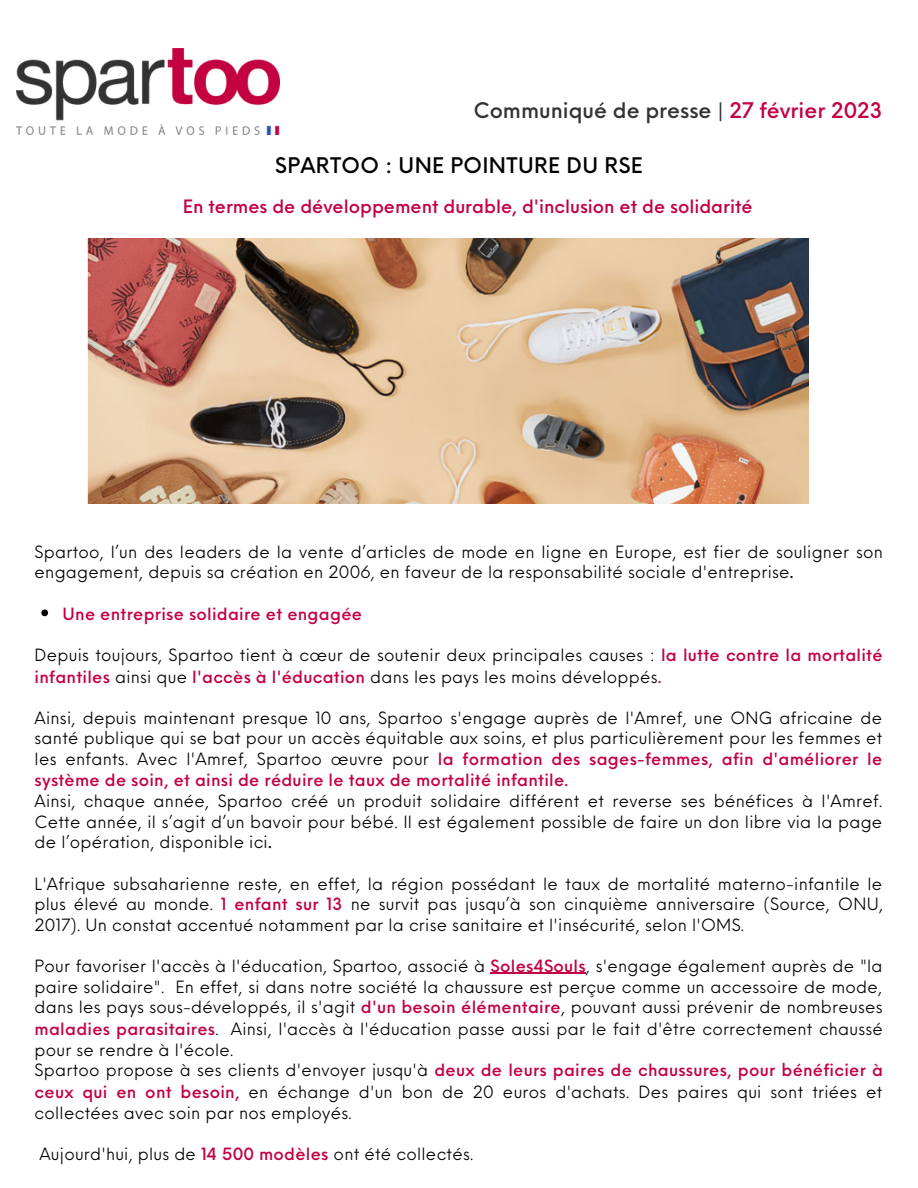
<style>
.page{position:relative;width:918px;height:1188px;background:#fff}
.page>*{position:absolute;margin:0;border:0;box-sizing:border-box;transform-origin:0 0}
.t1{font:500 21px "Neue Einstellung";color:#333}
.t2{font:500 21px "Neue Einstellung";letter-spacing:.015em;color:#000001}
.t3{font:500 18px "Neue Einstellung";color:#c30040}
.t4{font:16.5px/21px "Neue Einstellung";letter-spacing:.015em;color:#000}
.t5{font:16.5px/20.2px "Neue Einstellung";letter-spacing:.015em;color:#000001;text-align:justify}
.t6{font:500 16.5px "Neue Einstellung";letter-spacing:.015em;color:#c30040}
.s1{color:#c30040}
.s2{font-weight:500}
.s3{font-weight:500;color:#c30040}
</style>
<div class="page">
<img style="left:16px;top:49px;width:263px;height:85px">
<img style="left:87px;top:239px;width:722px;height:264px">
<svg style="left:41px;top:609px;width:7px;height:7px"></svg>
<hr style="left:491px;top:973px;width:95px;height:1px;background:#c30040">
<p class="t1" style="left:474px;top:92px;width:410px">Communiqué de presse | <span class="s1">27 février 2023</span></p>
<p class="t2" style="left:275px;top:147px;width:369px">SPARTOO : UNE POINTURE DU RSE</p>
<p class="t3" style="left:183px;top:190px;width:571px">En termes de développement durable, d'inclusion et de solidarité</p>
<p class="t4" style="left:35px;top:540px;width:850px;line-height:20.2px">Spartoo, l’un des leaders de la vente d’articles de mode en ligne en Europe, est fier de souligner son engagement, depuis sa création en 2006, en faveur de la responsabilité sociale d'entreprise<span class="s2">.</span></p>
<p class="t6" style="left:63px;top:599px;width:301px">Une entreprise solidaire et engagée</p>
<p class="t4" style="left:35px;top:643px;width:850px">Depuis toujours, Spartoo tient à cœur de soutenir deux principales causes : <span class="s3">la lutte contre la mortalité infantiles</span> ainsi que <span class="s3">l'accès à l'éducation</span> dans les pays les moins développés<span class="s3">.</span></p>
<p class="t4" style="left:35px;top:706px;width:849px;text-align:justify">Ainsi, depuis maintenant presque 10 ans, Spartoo s'engage auprès de l'Amref, une ONG africaine de santé publique qui se bat pour un accès équitable aux soins, et plus particulièrement pour les femmes et les enfants. Avec l'Amref, Spartoo œuvre pour <span class="s3">la formation des sages-femmes, afin d'améliorer le système de soin, et ainsi de réduire le taux de mortalité infantile.</span></p>
<p class="t5" style="left:35px;top:790px;width:849px">Ainsi, chaque année, Spartoo créé un produit solidaire différent et reverse ses bénéfices à l'Amref.<br>Cette année, il s’agit d’un bavoir pour bébé. Il est également possible de faire un don libre via la page de l’opération, disponible ici<span class="s2">.</span></p>
<p class="t4" style="left:35px;top:872px;width:850px;text-align:justify">L'Afrique subsaharienne reste, en effet, la région possédant le taux de mortalité materno-infantile le plus élevé au monde. <span class="s3">1 enfant sur 13</span> ne survit pas jusqu’à son cinquième anniversaire (Source, ONU, 2017). Un constat accentué notamment par la crise sanitaire et l'insécurité, selon l'OMS.</p>
<p class="t4" style="left:35px;top:954px;width:850px">Pour favoriser l'accès à l'éducation, Spartoo, associé à <span class="s3">Soles4Souls</span>, s'engage également auprès de "la paire solidaire". En effet, si dans notre société la chaussure est perçue comme un accessoire de mode, dans les pays sous-développés, il s'agit <span class="s3">d'un besoin élémentaire</span>, pouvant aussi prévenir de nombreuses <span class="s3">maladies parasitaires</span>. Ainsi, l'accès à l'éducation passe aussi par le fait d'être correctement chaussé pour se rendre à l'école.<br>Spartoo propose à ses clients d'envoyer jusqu'à <span class="s3">deux de leurs paires de chaussures, pour bénéficier à ceux qui en ont besoin,</span> en échange d'un bon de 20 euros d'achats. Des paires qui sont triées et collectées avec soin par nos employés.</p>
<p class="t4" style="left:39px;top:1141px;width:435px">Aujourd'hui, plus de <span class="s3">14 500 modèles</span> ont été collectés.</p>
</div>
